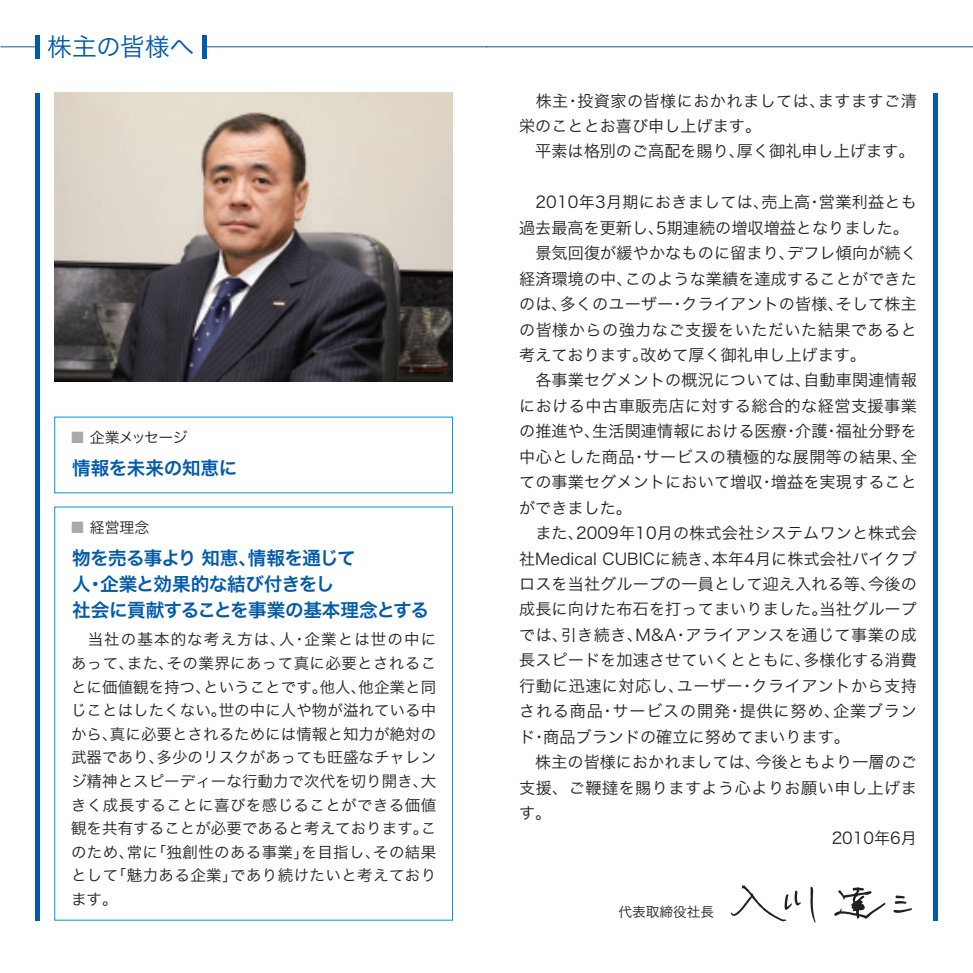
<style>
.page{position:relative;width:973px;height:973px;background:#fff}
.page>*{position:absolute;margin:0;border:0;box-sizing:border-box;transform-origin:0 0}
.t1{font:24.85px "Hira Kaku Pro W3 90 pv RKSJ H";letter-spacing:-.015em;color:#015aaa}
.t2{font:18.55px/26.1px "Hira Kaku Pro W6 90 pv RKSJ H";letter-spacing:-.03em;color:#015aaa}
.t3{font:16.1px/25.4px "Hira Kaku Pro W3 90 pv RKSJ H";letter-spacing:.005em;color:#231f20}
.t4{font:16.1px "Hira Kaku Pro W3 90 pv RKSJ H";letter-spacing:.025em;color:#231f20}
.t5{font:16.1px "Hira Kaku Pro W3 90 pv RKSJ H";letter-spacing:.03em;color:#231f20}
.t6{font:16.1px "Hira Kaku Pro W3 90 pv RKSJ H";letter-spacing:.05em;color:#231f20}
.t7{font:15.58px/23.6px "Hira Kaku Pro W3 90 pv RKSJ H";letter-spacing:.02em;color:#231f20;text-align:justify}
.t8{font:14.88px "Hira Kaku Pro W3 90 pv RKSJ H";letter-spacing:-.05em;color:#231f20}
.t9{font:13.65px "Hira Kaku Pro W3 90 pv RKSJ H";color:#231f20}
.s1{color:#a8a9ad}
</style>
<div class="page">
<div style="left:35px;top:35px;width:5px;height:23px;background:#015aaa"></div>
<div style="left:35px;top:93px;width:5px;height:827px;background:#015aaa"></div>
<div style="left:202px;top:35px;width:5px;height:23px;background:#015aaa"></div>
<hr style="left:1px;top:46px;width:34px;height:1px;background:#015aaa">
<hr style="left:206px;top:46px;width:280px;height:1px;background:#015aaa">
<img style="left:55px;top:93px;width:397px;height:288px">
<div style="left:932px;top:93px;width:5px;height:827px;background:#015aaa"></div>
<svg style="left:810px;top:886px;width:5px;height:36px"></svg>
<svg style="left:834px;top:887px;width:51px;height:31px"></svg>
<svg style="left:730px;top:885px;width:70px;height:36px"></svg>
<svg style="left:893px;top:895px;width:18px;height:17px"></svg>
<hr style="left:486px;top:46px;width:486px;height:1px;background:#015aaa">
<p class="t1" style="left:47px;top:37px;width:148px">株主の皆様へ</p>
<p class="t8" style="left:70px;top:431px;width:118px"><span class="s1">■</span> 企業メッセージ</p>
<p class="t2" style="left:72px;top:457px;width:167px">情報を未来の知恵に</p>
<p class="t8" style="left:70px;top:521px;width:81px"><span class="s1">■</span> 経営理念</p>
<p class="t2" style="left:72px;top:547px;width:358px">物を売る事より 知恵、情報を通じて<br>人・企業と効果的な結び付きをし<br>社会に貢献することを事業の基本理念とする</p>
<p class="t7" style="left:71px;top:629px;width:366px">　当社の基本的な考え方は、人・企業とは世の中にあって、また、その業界にあって真に必要とされることに価値観を持つ、ということです。他人、他企業と同じことはしたくない。世の中に人や物が溢れている中から、真に必要とされるためには情報と知力が絶対の武器であり、多少のリスクがあっても旺盛なチャレンジ精神とスピーディーな行動力で次代を切り開き、大きく成長することに喜びを感じることができる価値観を共有することが必要であると考えております。このため、常に「独創性のある事業」を目指し、その結果として「魅力ある企業」であり続けたいと考えております。</p>
<p class="t3" style="left:519px;top:90px;width:399px">　株主・投資家の皆様におかれましては、ますますご清栄のこととお喜び申し上げます。<br>　平素は格別のご高配を賜り、厚く御礼申し上げます。</p>
<p class="t3" style="left:519px;top:192px;width:399px">　2010年3月期におきましては、売上高・営業利益とも</p>
<p class="t3" style="left:519px;top:217px;width:391px">過去最高を更新し、5期連続の増収増益となりました。</p>
<p class="t3" style="left:519px;top:242px;width:399px">　景気回復が緩やかなものに留まり、デフレ傾向が続く</p>
<p class="t3" style="left:519px;top:268px;width:399px">経済環境の中、このような業績を達成することができた</p>
<p class="t3" style="left:519px;top:293px;width:399px">のは、多くのユーザー・クライアントの皆様、そして株主</p>
<p class="t5" style="left:519px;top:323px;width:399px">の皆様からの強力なご支援をいただいた結果であると</p>
<p class="t3" style="left:519px;top:344px;width:348px">考えております。改めて厚く御礼申し上げます。</p>
<p class="t3" style="left:519px;top:370px;width:399px">　各事業セグメントの概況については、自動車関連情報</p>
<p class="t5" style="left:519px;top:399px;width:399px">における中古車販売店に対する総合的な経営支援事業</p>
<p class="t3" style="left:519px;top:420px;width:399px">の推進や、生活関連情報における医療・介護・福祉分野を</p>
<p class="t4" style="left:519px;top:450px;width:399px">中心とした商品・サービスの積極的な展開等の結果、全</p>
<p class="t3" style="left:519px;top:471px;width:399px">ての事業セグメントにおいて増収・増益を実現すること</p>
<p class="t3" style="left:519px;top:497px;width:114px">ができました。</p>
<p class="t3" style="left:519px;top:522px;width:399px">　また、2009年10月の株式会社システムワンと株式会</p>
<p class="t3" style="left:519px;top:548px;width:399px">社Medical CUBICに続き、本年4月に株式会社バイクブ</p>
<p class="t3" style="left:519px;top:573px;width:399px">ロスを当社グループの一員として迎え入れる等、今後の</p>
<p class="t3" style="left:519px;top:598px;width:399px">成長に向けた布石を打ってまいりました。当社グループ</p>
<p class="t4" style="left:519px;top:628px;width:399px">では、引き続き、M&amp;A・アライアンスを通じて事業の成</p>
<p class="t3" style="left:519px;top:649px;width:399px">長スピードを加速させていくとともに、多様化する消費</p>
<p class="t4" style="left:519px;top:679px;width:399px">行動に迅速に対応し、ユーザー・クライアントから支持</p>
<p class="t6" style="left:519px;top:705px;width:399px">される商品・サービスの開発・提供に努め、企業ブラン</p>
<p class="t3" style="left:519px;top:726px;width:332px">ド・商品ブランドの確立に努めてまいります。</p>
<p class="t3" style="left:519px;top:751px;width:399px">　株主の皆様におかれましては、今後ともより一層のご</p>
<p class="t5" style="left:519px;top:781px;width:399px">支援、ご鞭撻を賜りますよう心よりお願い申し上げま</p>
<p class="t3" style="left:519px;top:802px;width:34px">す。</p>
<p class="t3" style="left:831px;top:827px;width:87px">2010年6月</p>
<p class="t9" style="left:618px;top:906px;width:97px">代表取締役社長</p>
</div>
